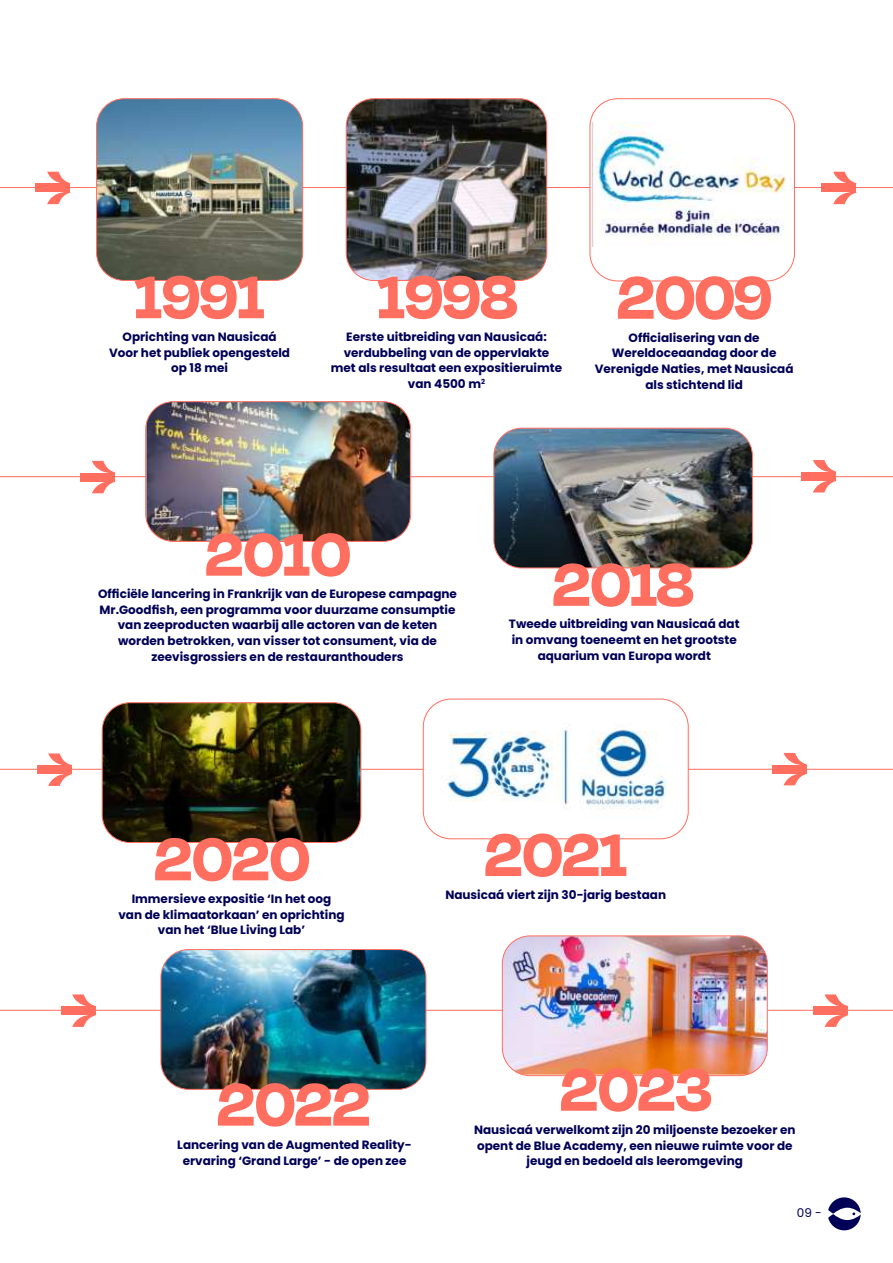
<style>
.page{position:relative;width:893px;height:1263px;background:#fff}
.page>*{position:absolute;margin:0;border:0;box-sizing:border-box;transform-origin:0 0}
.t1{font:700 69.3px "Degular Display";color:#ff6e5f}
.t2{font:700 12px/15.6px "Poppins";color:#000057;text-align:center}
.t3{font:12px "Poppins";color:#000057}
</style>
<div class="page">
<hr style="left:0;top:476px;width:893px;height:1px;background:#ff6e5f">
<img style="left:147px;top:402px;width:263px;height:139px">
<div style="left:145px;top:401px;width:266px;height:141px;border:1px solid #ff6e5f;border-radius:28px"></div>
<hr style="left:0;top:187px;width:893px;height:1px;background:#ff6e5f">
<hr style="left:0;top:769px;width:893px;height:1px;background:#ff6e5f">
<hr style="left:0;top:1010px;width:893px;height:1px;background:#ff6e5f">
<img style="left:97px;top:99px;width:206px;height:181px">
<div style="left:96px;top:98px;width:207px;height:183px;border:1px solid #ff6e5f;border-radius:28px"></div>
<img style="left:346px;top:99px;width:201px;height:181px">
<div style="left:346px;top:98px;width:201px;height:183px;border:1px solid #ff6e5f;border-radius:28px"></div>
<img style="left:592px;top:123px;width:200px;height:123px">
<div style="left:590px;top:98px;width:205px;height:183px;border:1px solid #ff6e5f;border-radius:28px"></div>
<img style="left:495px;top:428px;width:257px;height:140px">
<div style="left:493px;top:428px;width:260px;height:140px;border:1px solid #ff6e5f;border-radius:28px"></div>
<img style="left:102px;top:703px;width:259px;height:139px">
<div style="left:102px;top:702px;width:259px;height:141px;border:1px solid #ff6e5f;border-radius:28px"></div>
<div style="left:423px;top:699px;width:265px;height:140px;background:#fff;border-radius:28px"></div>
<img style="left:447px;top:728px;width:219px;height:82px">
<div style="left:423px;top:699px;width:266px;height:140px;border:1px solid #ff6e5f;border-radius:28px"></div>
<img style="left:161px;top:949px;width:265px;height:140px">
<div style="left:161px;top:949px;width:265px;height:141px;border:1px solid #ff6e5f;border-radius:28px"></div>
<img style="left:502px;top:937px;width:265px;height:138px">
<div style="left:502px;top:935px;width:266px;height:141px;border:1px solid #ff6e5f;border-radius:28px"></div>
<svg style="left:833px;top:172px;width:23px;height:32px"></svg>
<div style="left:822px;top:184px;width:34px;height:8px;background:#ff6e5f"></div>
<svg style="left:47px;top:172px;width:23px;height:32px"></svg>
<div style="left:36px;top:184px;width:34px;height:8px;background:#ff6e5f"></div>
<svg style="left:92px;top:461px;width:23px;height:32px"></svg>
<div style="left:80px;top:473px;width:35px;height:8px;background:#ff6e5f"></div>
<svg style="left:813px;top:460px;width:23px;height:32px"></svg>
<div style="left:801px;top:472px;width:35px;height:8px;background:#ff6e5f"></div>
<svg style="left:784px;top:753px;width:23px;height:32px"></svg>
<div style="left:772px;top:765px;width:35px;height:8px;background:#ff6e5f"></div>
<svg style="left:48px;top:753px;width:23px;height:33px"></svg>
<div style="left:37px;top:765px;width:34px;height:9px;background:#ff6e5f"></div>
<svg style="left:72px;top:994px;width:23px;height:33px"></svg>
<div style="left:61px;top:1006px;width:34px;height:9px;background:#ff6e5f"></div>
<svg style="left:825px;top:994px;width:23px;height:33px"></svg>
<div style="left:813px;top:1006px;width:35px;height:9px;background:#ff6e5f"></div>
<svg style="left:828px;top:1197px;width:33px;height:33px"></svg>
<h1 class="t1" style="left:135px;top:271px;width:132px">1991</h1>
<p class="t2" style="left:109px;top:330px;width:182px">Oprichting van Nausicaá<br>Voor het publiek opengesteld op 18 mei</p>
<h1 class="t1" style="left:377px;top:271px;width:142px">1998</h1>
<p class="t2" style="left:331px;top:330px;width:233px">Eerste uitbreiding van Nausicaá: verdubbeling van de oppervlakte met als resultaat een expositieruimte van 4500 m<sup>2</sup></p>
<h1 class="t1" style="left:617px;top:271px;width:156px">2009</h1>
<p class="t2" style="left:595px;top:330px;width:200px">Of昀椀cialisering van de<br>Wereldoceaandag door de<br>Verenigde Naties, met Nausicaá als stichtend lid</p>
<h1 class="t1" style="left:205px;top:528px;width:146px">2010</h1>
<p class="t2" style="left:98px;top:586px;width:360px">Of昀椀ciële lancering in Frankrijk van de Europese campagne Mr.Good昀椀sh, een programma voor duurzame consumptie van zeeproducten waarbij alle actoren van de keten worden betrokken, van visser tot consument, via de zeevisgrossiers en de restauranthouders</p>
<h1 class="t1" style="left:552px;top:558px;width:143px">2018</h1>
<p class="t2" style="left:509px;top:617px;width:232px">Tweede uitbreiding van Nausicaá dat in omvang toeneemt en het grootste aquarium van Europa wordt</p>
<h1 class="t1" style="left:154px;top:833px;width:156px">2020</h1>
<p class="t2" style="left:118px;top:891px;width:228px">Immersieve expositie ‘In het oog van de klimaatorkaan’ en oprichting van het ‘Blue Living Lab’</p>
<h1 class="t1" style="left:484px;top:829px;width:144px">2021</h1>
<p class="t2" style="left:445px;top:888px;width:222px">Nausicaá viert zijn 30-jarig bestaan</p>
<h1 class="t1" style="left:217px;top:1078px;width:155px">2022</h1>
<p class="t2" style="left:177px;top:1137px;width:236px">Lancering van de Augmented Reality&shy;ervaring ‘Grand Large’ - de open zee</p>
<h1 class="t1" style="left:560px;top:1063px;width:153px">2023</h1>
<p class="t2" style="left:474px;top:1122px;width:323px">Nausicaá verwelkomt zijn 20 miljoenste bezoeker en opent de Blue Academy, een nieuwe ruimte voor de jeugd en bedoeld als leeromgeving</p>
<p class="t3" style="left:797px;top:1206px;width:26px">09 -</p>
</div>
